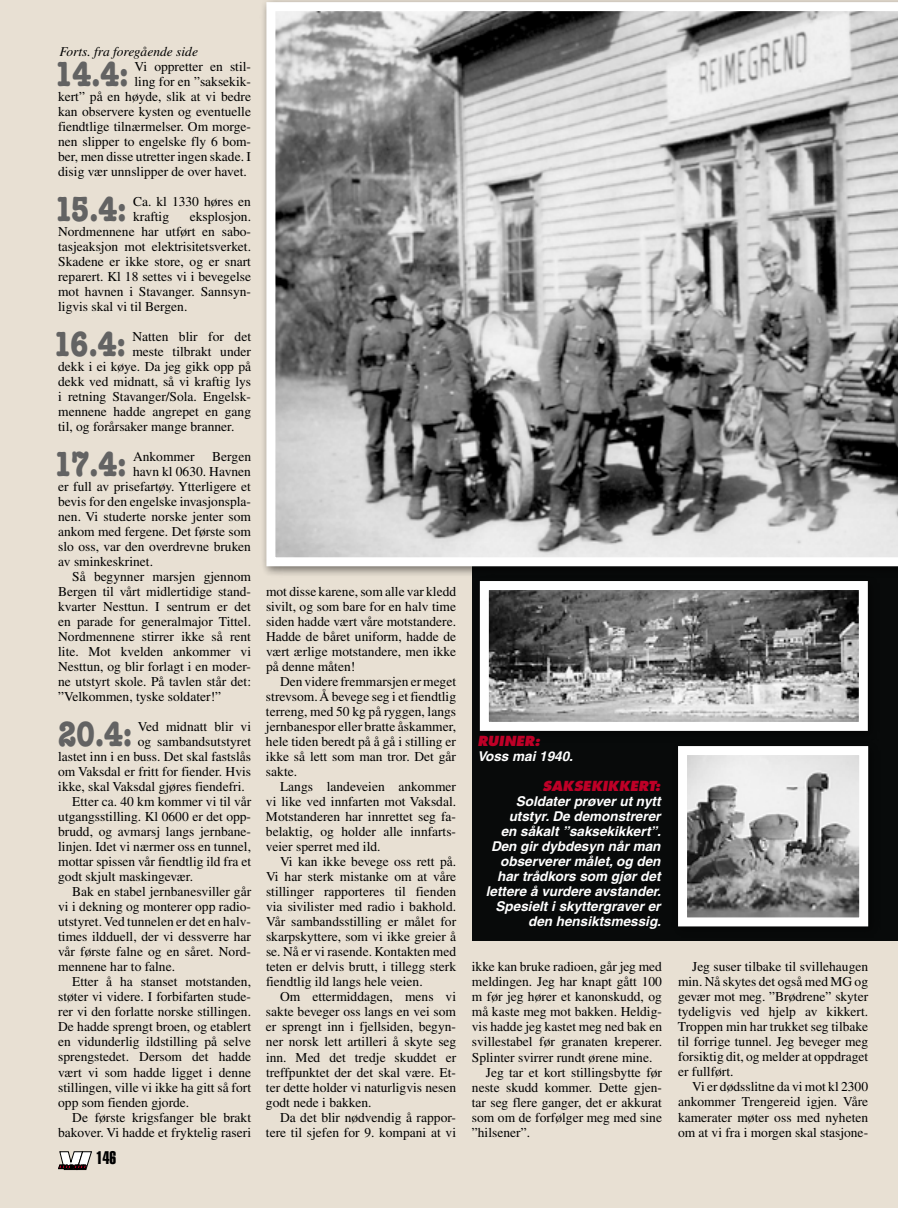
<style>
.page{position:relative;width:898px;height:1208px;background:#fff}
.page>*{position:absolute;margin:0;border:0;box-sizing:border-box;transform-origin:0 0}
.t1{font:700 condensed 35.4px "American Typewriter Std";letter-spacing:-.04em;color:#636363}
.t2{font:18px "Helvetica LT Std Extra Comp";color:#000}
.t3{font:13.5px/15px "Times LT Std";color:#000;text-align:justify}
.t4{font:italic 700 13.5px/15px "Helvetica";color:#fff;text-align:right}
.t5{font:italic 13.5px "Times LT Std";color:#000}
.t6{font:italic 800 13.5px "Futura Std";color:#be0027}
</style>
<div class="page">
<div style="left:0;top:0;width:897px;height:1208px;background:#e8e0d3"></div>
<div style="left:471px;top:43px;width:426px;height:898px;background:#080a0a"></div>
<div style="left:259px;top:0;width:638px;height:578px;background:#000;opacity:.5"></div>
<svg style="left:266px;top:2px;width:631px;height:564px;background:#a2a2a2"></svg>
<div style="left:473px;top:574px;width:406px;height:168px;background:#060808"></div>
<img style="left:489px;top:591px;width:368px;height:130px">
<div style="left:479px;top:581px;width:388px;height:150px;border:9px solid #fff"></div>
<div style="left:671px;top:739px;width:209px;height:199px;background:#000;opacity:.5"></div>
<img style="left:687px;top:756px;width:170px;height:160px">
<div style="left:677px;top:746px;width:190px;height:180px;border:9px solid #fff"></div>
<svg style="left:58px;top:1151px;width:34px;height:19px"></svg>
<p class="t5" style="left:60px;top:44px;width:140px">Forts. fra foregående side</p>
<h1 class="t1" style="left:55px;top:53px;width:76px">14.4:</h1>
<p class="t3" style="left:134px;top:59px;width:118px">Vi oppretter en stil-</p>
<p class="t3" style="left:134px;top:74px;width:118px">ling for en ”saksekik-</p>
<p class="t3" style="left:58px;top:89px;width:194px">kert” på en høyde, slik at vi bedre</p>
<p class="t3" style="left:58px;top:104px;width:194px">kan observere kysten og eventuelle</p>
<p class="t3" style="left:58px;top:119px;width:194px">fiendtlige tilnærmelser. Om morge-</p>
<p class="t3" style="left:58px;top:134px;width:194px">nen slipper to engelske fly 6 bom-</p>
<p class="t3" style="left:58px;top:149px;width:194px">ber, men disse utretter ingen skade. I</p>
<p class="t3" style="left:58px;top:164px;width:190px">disig vær unnslipper de over havet.</p>
<h1 class="t1" style="left:55px;top:188px;width:74px">15.4:</h1>
<p class="t3" style="left:133px;top:194px;width:119px">Ca. kl 1330 høres en kraftig</p>
<p class="t3" style="left:58px;top:209px;width:194px;text-indent:132px">eksplosjon.<br>Nordmennene har utført en sabo&shy;tasjeaksjon mot elektrisitetsverket.<br>Skadene er ikke store, og er snart reparert. Kl 18 settes vi i bevegelse mot havnen i Stavanger. Sannsyn&shy;ligvis skal vi til Bergen.</p>
<h1 class="t1" style="left:53px;top:323px;width:74px">16.4:</h1>
<p class="t3" style="left:132px;top:329px;width:120px">Natten blir for det</p>
<p class="t3" style="left:132px;top:344px;width:120px">meste tilbrakt under</p>
<p class="t3" style="left:58px;top:359px;width:194px">dekk i ei køye. Da jeg gikk opp på</p>
<p class="t3" style="left:58px;top:374px;width:194px">dekk ved midnatt, så vi kraftig lys</p>
<p class="t3" style="left:58px;top:389px;width:194px">i retning Stavanger/Sola. Engelsk-</p>
<p class="t3" style="left:58px;top:404px;width:194px">mennene hadde angrepet en gang</p>
<p class="t3" style="left:58px;top:419px;width:178px">til, og forårsaker mange branner.</p>
<h1 class="t1" style="left:54px;top:443px;width:74px">17.4:</h1>
<p class="t3" style="left:133px;top:449px;width:63px">Ankommer</p>
<p class="t3" style="left:212px;top:449px;width:40px">Bergen</p>
<p class="t3" style="left:133px;top:464px;width:119px">havn kl 0630. Havnen</p>
<p class="t3" style="left:58px;top:479px;width:194px">er full av prisefartøy. Ytterligere et</p>
<p class="t3" style="left:58px;top:494px;width:194px">bevis for den engelske invasjonspla-</p>
<p class="t3" style="left:58px;top:509px;width:194px">nen. Vi studerte norske jenter som</p>
<p class="t3" style="left:58px;top:524px;width:194px">ankom med fergene. Det første som</p>
<p class="t3" style="left:58px;top:539px;width:194px">slo oss, var den overdrevne bruken</p>
<p class="t3" style="left:58px;top:554px;width:96px">av sminkeskrinet.</p>
<p class="t3" style="left:72px;top:569px;width:180px">Så begynner marsjen gjennom</p>
<p class="t3" style="left:58px;top:584px;width:194px">Bergen til vårt midlertidige stand-</p>
<p class="t3" style="left:58px;top:599px;width:194px">kvarter Nesttun. I sentrum er det</p>
<p class="t3" style="left:58px;top:614px;width:194px">en parade for generalmajor Tittel.</p>
<p class="t3" style="left:58px;top:629px;width:194px">Nordmennene stirrer ikke så rent</p>
<p class="t3" style="left:58px;top:644px;width:194px">lite. Mot kvelden ankommer vi</p>
<p class="t3" style="left:58px;top:659px;width:194px">Nesttun, og blir forlagt i en moder-</p>
<p class="t3" style="left:58px;top:674px;width:194px">ne utstyrt skole. På tavlen står det:</p>
<p class="t3" style="left:58px;top:689px;width:164px">”Velkommen, tyske soldater!”</p>
<h1 class="t1" style="left:58px;top:713px;width:76px">20.4:</h1>
<p class="t3" style="left:138px;top:719px;width:115px">Ved midnatt blir vi</p>
<p class="t3" style="left:138px;top:734px;width:115px">og sambandsutstyret</p>
<p class="t3" style="left:58px;top:749px;width:194px">lastet inn i en buss. Det skal fastslås</p>
<p class="t3" style="left:58px;top:764px;width:194px">om Vaksdal er fritt for fiender. Hvis</p>
<p class="t3" style="left:58px;top:779px;width:188px">ikke, skal Vaksdal gjøres fiendefri.</p>
<p class="t3" style="left:72px;top:794px;width:180px">Etter ca. 40 km kommer vi til vår</p>
<p class="t3" style="left:58px;top:809px;width:194px">utgangsstilling. Kl 0600 er det opp-</p>
<p class="t3" style="left:58px;top:824px;width:194px">brudd, og avmarsj langs jernbane-</p>
<p class="t3" style="left:58px;top:839px;width:194px">linjen. Idet vi nærmer oss en tunnel,</p>
<p class="t3" style="left:58px;top:854px;width:194px">mottar spissen vår fiendtlig ild fra et</p>
<p class="t3" style="left:58px;top:869px;width:136px">godt skjult maskingevær.</p>
<p class="t3" style="left:72px;top:884px;width:180px">Bak en stabel jernbanesviller går</p>
<p class="t3" style="left:58px;top:899px;width:194px">vi i dekning og monterer opp radio-</p>
<p class="t3" style="left:58px;top:914px;width:194px">utstyret.Ved tunnelen er det en halv-</p>
<p class="t3" style="left:58px;top:929px;width:194px">times ildduell, der vi dessverre har</p>
<p class="t3" style="left:58px;top:944px;width:194px">vår første falne og en såret. Nord-</p>
<p class="t3" style="left:58px;top:959px;width:118px">mennene har to falne.</p>
<p class="t3" style="left:72px;top:974px;width:180px">Etter å ha stanset motstanden,</p>
<p class="t3" style="left:58px;top:989px;width:194px">støter vi videre. I forbifarten stude-</p>
<p class="t3" style="left:58px;top:1004px;width:194px">rer vi den forlatte norske stillingen.</p>
<p class="t3" style="left:58px;top:1019px;width:194px">De hadde sprengt broen, og etablert</p>
<p class="t3" style="left:58px;top:1034px;width:194px">en vidunderlig ildstilling på selve</p>
<p class="t3" style="left:58px;top:1049px;width:194px">sprengstedet. Dersom det hadde</p>
<p class="t3" style="left:58px;top:1064px;width:194px">vært vi som hadde ligget i denne</p>
<p class="t3" style="left:58px;top:1079px;width:194px">stillingen, ville vi ikke ha gitt så fort</p>
<p class="t3" style="left:58px;top:1094px;width:132px">opp som fienden gjorde.</p>
<p class="t3" style="left:72px;top:1109px;width:180px">De første krigsfanger ble brakt</p>
<p class="t3" style="left:58px;top:1124px;width:194px">bakover. Vi hadde et fryktelig raseri</p>
<h2 class="t2" style="left:96px;top:1147px;width:21px">146</h2>
<p class="t3" style="left:266px;top:584px;width:191px">mot disse karene, som alle var kledd sivilt, og som bare for en halv time siden hadde vært våre motstandere.<br>Hadde de båret uniform, hadde de vært ærlige motstandere, men ikke på denne måten!</p>
<p class="t3" style="left:266px;top:674px;width:192px;text-indent:14px">Den videre fremmarsjen ermeget strevsom.Å bevege seg i et fiendtlig terreng, med 50 kg på ryggen, langs jernbanespor eller bratte åskammer, hele tiden beredt på å gå i stilling er ikke så lett som man tror. Det går sakte.</p>
<p class="t3" style="left:266px;top:779px;width:191px;text-indent:14px">Langs landeveien ankommer vi like ved innfarten mot Vaksdal.<br>Motstanderen har innrettet seg fa&shy;belaktig, og holder alle innfarts&shy;veier sperret med ild.</p>
<p class="t3" style="left:266px;top:854px;width:192px;text-indent:14px">Vi kan ikke bevege oss rett på.<br>Vi har sterk mistanke om at våre stillinger rapporteres til fienden via sivilister med radio i bakhold.<br>Vår sambandsstilling er målet for skarpskyttere, som vi ikke greier å se. Nå er vi rasende. Kontakten med teten er delvis brutt, i tillegg sterk fiendtlig ild langs hele veien.</p>
<p class="t3" style="left:266px;top:989px;width:192px;text-indent:14px">Om ettermiddagen, mens vi sakte beveger oss langs en vei som er sprengt inn i fjellsiden, begyn&shy;ner norsk lett artilleri å skyte seg inn. Med det tredje skuddet er treffpunktet der det skal være. Et&shy;ter dette holder vi naturligvis nesen godt nede i bakken.</p>
<p class="t3" style="left:266px;top:1109px;width:191px;text-align:right">Da det blir nødvendig å rappor&shy;tere til sjefen for 9. kompani at vi</p>
<p class="t6" style="left:477px;top:732px;width:32px">RUINER</p>
<p class="t6" style="left:534px;top:732px;width:7px">:</p>
<p class="t4" style="left:477px;top:749px;width:97px">Voss mai 1940.</p>
<p class="t6" style="left:542px;top:777px;width:11px">SAKSEKIKKERT</p>
<p class="t6" style="left:654px;top:777px;width:7px">:</p>
<p class="t4" style="left:485px;top:794px;width:177px">Soldater prøver ut nytt utstyr. De demonstrerer<br>en såkalt ”saksekikkert”.<br>Den gir dybdesyn når man observerer målet, og den har trådkors som gjør det lettere å vurdere avstander.<br>Spesielt i skyttergraver er den hensiktsmessig.</p>
<p class="t3" style="left:471px;top:959px;width:191px">ikke kan bruke radioen, går jeg med</p>
<p class="t3" style="left:471px;top:974px;width:191px">meldingen. Jeg har knapt gått 100</p>
<p class="t3" style="left:471px;top:989px;width:191px">m før jeg hører et kanonskudd, og</p>
<p class="t3" style="left:471px;top:1004px;width:192px">må kaste meg mot bakken. Heldig-</p>
<p class="t3" style="left:471px;top:1019px;width:192px">vis hadde jeg kastet meg ned bak en</p>
<p class="t3" style="left:471px;top:1034px;width:191px">svillestabel før granaten kreperer.</p>
<p class="t3" style="left:471px;top:1049px;width:182px">Splinter svirrer rundt ørene mine.</p>
<p class="t3" style="left:486px;top:1064px;width:177px">Jeg tar et kort stillingsbytte før</p>
<p class="t3" style="left:471px;top:1079px;width:191px">neste skudd kommer. Dette gjen-</p>
<p class="t3" style="left:471px;top:1094px;width:191px">tar seg flere ganger, det er akkurat</p>
<p class="t3" style="left:471px;top:1109px;width:191px">som om de forfølger meg med sine</p>
<p class="t3" style="left:471px;top:1124px;width:60px">”hilsener”.</p>
<p class="t3" style="left:677px;top:959px;width:192px;text-indent:14px">Jeg suser tilbake til svillehaugen min. Nå skytes det også med MG og gevær mot meg. ”Brødrene” skyter tydeligvis ved hjelp av kikkert.<br>Troppen min har trukket seg tilbake til forrige tunnel. Jeg beveger meg forsiktig dit, og melder at oppdraget er fullført.</p>
<p class="t3" style="left:677px;top:1079px;width:192px;text-indent:14px">Vi er dødsslitne da vi mot kl 2300 ankommer Trengereid igjen. Våre kamerater møter oss med nyheten om at vi fra i morgen skal stasjone-</p>
</div>
